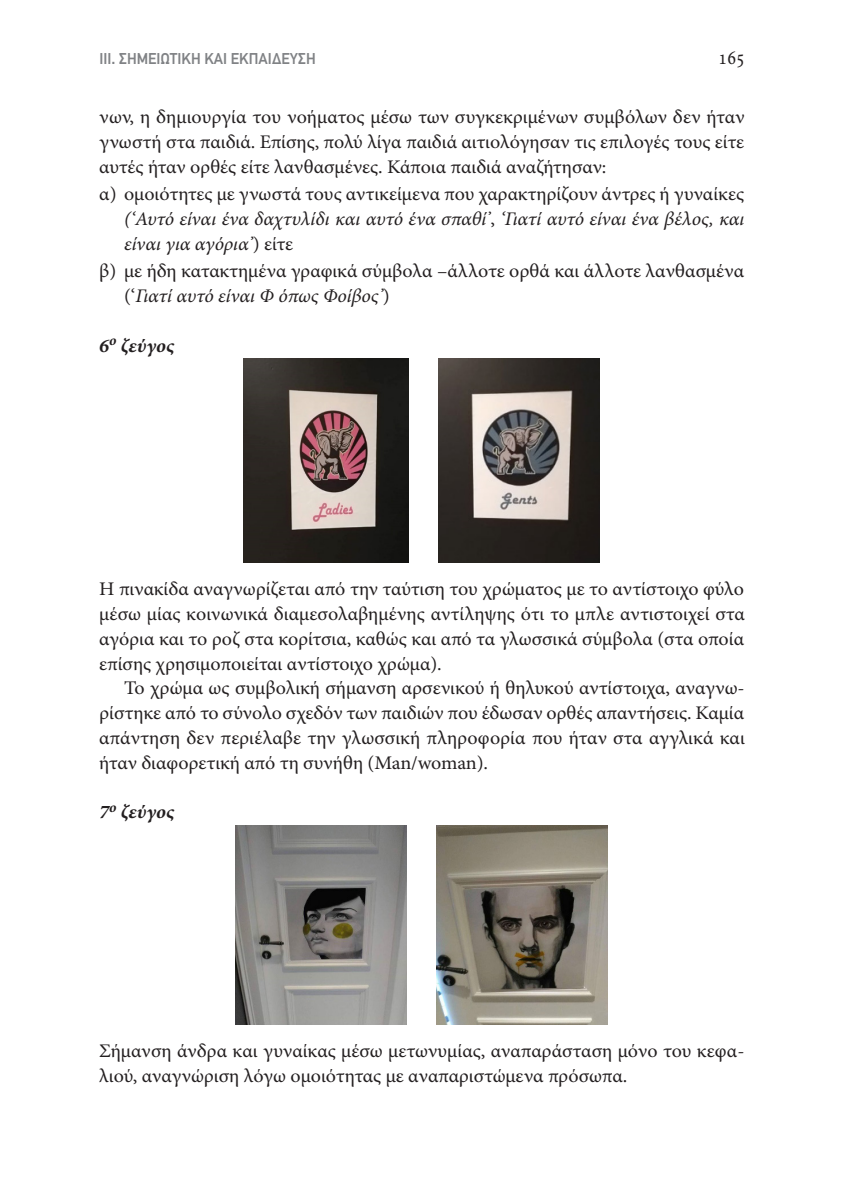
<style>
.page{position:relative;width:844px;height:1191px;background:#fff}
.page>*{position:absolute;margin:0;border:0;box-sizing:border-box;transform-origin:0 0}
.t1{font:21px "Minion Pro";color:#231f20;scale:.85 1}
.t2{font:19.25px/24.8px "Minion Pro";letter-spacing:-.005em;color:#231f20;text-align:justify;scale:1.04 1}
.t3{font:italic 19.25px/24.8px "Minion Pro";letter-spacing:-.005em;color:#231f20;text-align:justify;scale:1.04 1}
.t4{font:italic 700 19.25px "Minion Pro";letter-spacing:-.005em;color:#231f20;scale:1.04 1}
.t5{font:500 15.75px "PF Din Text Universal";letter-spacing:.005em;color:#808285;scale:.94 1}
.s1{font-style:normal}
.s2{font-style:italic}
</style>
<div class="page">
<img style="left:243px;top:359px;width:165px;height:203px">
<img style="left:438px;top:359px;width:161px;height:203px">
<img style="left:235px;top:825px;width:171px;height:199px">
<img style="left:436px;top:825px;width:171px;height:199px">
<p class="t5" style="left:99px;top:48px;width:231px">ΙΙΙ. Σημειωτική και εκπαίδευση</p>
<p class="t1" style="left:718px;top:43px;width:32px">165</p>
<p class="t2" style="left:99px;top:105px;width:622px">νων, η δημιουργία του νοήματος μέσω των συγκεκριμένων συμβόλων δεν ήταν γνωστή στα παιδιά. Επίσης, πολύ λίγα παιδιά αιτιολόγησαν τις επιλογές τους είτε αυτές ήταν ορθές είτε λανθασμένες. Κάποια παιδιά αναζήτησαν:</p>
<p class="t3" style="left:124px;top:181px;width:598px;text-indent:-25px"><span class="s1">α) ομοιότητες με γνωστά τους αντικείμενα που χαρακτηρίζουν άντρες ή γυναίκες </span>(‘Αυτό είναι ένα δαχτυλίδι και αυτό ένα σπαθί’<span class="s1">,</span> ‘Γιατί αυτό είναι ένα βέλος, και είναι για αγόρια’<span class="s1">) είτε</span></p>
<p class="t2" style="left:124px;top:258px;width:597px;text-indent:-25px">β) με ήδη κατακτημένα γραφικά σύμβολα –άλλοτε ορθά και άλλοτε λανθασμένα (‘<span class="s2">Γιατί αυτό είναι Φ όπως Φοίβος’</span>)</p>
<p class="t4" style="left:99px;top:332px;width:74px">6<sup>ο</sup> ζεύγος</p>
<p class="t2" style="left:99px;top:576px;width:622px">Η πινακίδα αναγνωρίζεται από την ταύτιση του χρώματος με το αντίστοιχο φύλο μέσω μίας κοινωνικά διαμεσολαβημένης αντίληψης ότι το μπλε αντιστοιχεί στα αγόρια και το ροζ στα κορίτσια, καθώς και από τα γλωσσικά σύμβολα (στα οποία επίσης χρησιμοποιείται αντίστοιχο χρώμα).</p>
<p class="t2" style="left:99px;top:676px;width:622px;text-indent:25px">Το χρώμα ως συμβολική σήμανση αρσενικού ή θηλυκού αντίστοιχα, αναγνω&shy;ρίστηκε από το σύνολο σχεδόν των παιδιών που έδωσαν ορθές απαντήσεις. Καμία απάντηση δεν περιέλαβε την γλωσσική πληροφορία που ήταν στα αγγλικά και ήταν διαφορετική από τη συνήθη (Man/woman).</p>
<p class="t4" style="left:99px;top:798px;width:74px">7<sup>ο</sup> ζεύγος</p>
<p class="t2" style="left:99px;top:1038px;width:622px">Σήμανση άνδρα και γυναίκας μέσω μετωνυμίας, αναπαράσταση μόνο του κεφα&shy;λιού, αναγνώριση λόγω ομοιότητας με αναπαριστώμενα πρόσωπα.</p>
</div>
